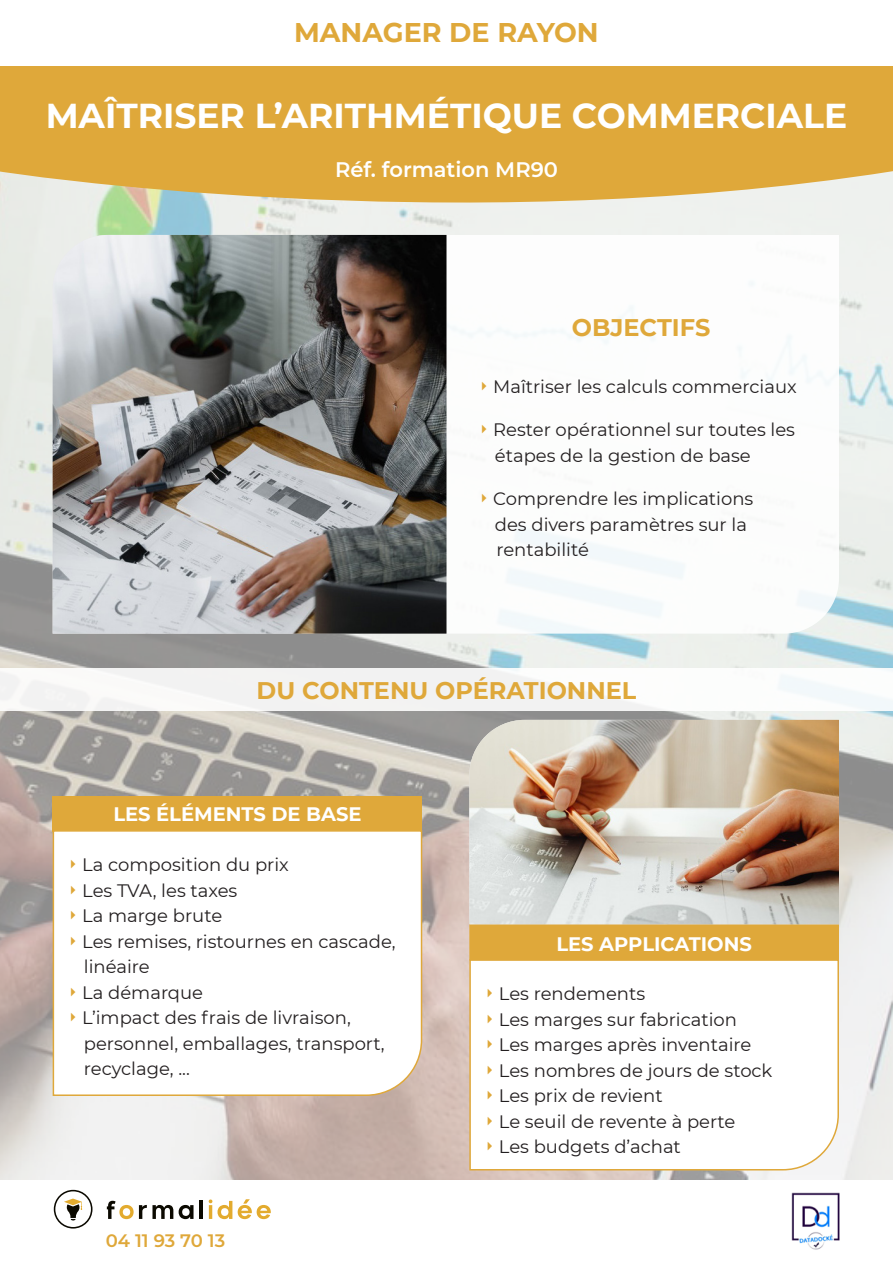
<style>
.page{position:relative;width:893px;height:1263px;background:#fff}
.page>*{position:absolute;margin:0;border:0;box-sizing:border-box;transform-origin:0 0}
.t1{font:700 34.5px "Montserrat";color:#fff}
.t2{font:700 27px "Montserrat";color:#dfa83a}
.t3{font:700 24px "Montserrat";color:#dfa83a}
.t4{font:600 21px "Montserrat";color:#fff}
.t5{font:700 19.5px "Montserrat";color:#fff}
.t6{font:18px/25.5px "Montserrat";color:#231f20}
.t7{font:600 18px "Montserrat";color:#dfa83a}
</style>
<div class="page">
<img style="left:0;top:242px;width:893px;height:937px">
<hr style="left:0;top:603px;width:1px;height:43px;background:#fff">
<svg style="left:0;top:66px;width:893px;height:176px;background:#e0b965"></svg>
<div style="left:0;top:668px;width:893px;height:43px;background:#f3f4f3"></div>
<svg style="left:446px;top:235px;width:393px;height:399px"></svg>
<img style="left:53px;top:235px;width:393px;height:399px">
<div style="left:469px;top:924px;width:370px;height:34px;background:#dfa83a"></div>
<svg style="left:469px;top:958px;width:371px;height:213px"></svg>
<img style="left:469px;top:720px;width:370px;height:204px">
<div style="left:53px;top:796px;width:369px;height:33px;background:#dfa83a"></div>
<svg style="left:52px;top:829px;width:371px;height:268px"></svg>
<img style="left:791px;top:1192px;width:49px;height:58px">
<svg style="left:179px;top:1205px;width:15px;height:14px"></svg>
<hr style="left:199px;top:1201px;width:4px;height:18px;background:#0b0900">
<svg style="left:209px;top:1199px;width:23px;height:20px"></svg>
<svg style="left:238px;top:1199px;width:33px;height:20px"></svg>
<svg style="left:107px;top:1201px;width:66px;height:18px"></svg>
<svg style="left:54px;top:1190px;width:38px;height:38px"></svg>
<svg style="left:482px;top:381px;width:4px;height:9px"></svg>
<svg style="left:482px;top:425px;width:4px;height:9px"></svg>
<svg style="left:482px;top:494px;width:4px;height:9px"></svg>
<svg style="left:488px;top:989px;width:4px;height:9px"></svg>
<svg style="left:488px;top:1014px;width:4px;height:9px"></svg>
<svg style="left:488px;top:1040px;width:4px;height:9px"></svg>
<svg style="left:488px;top:1065px;width:4px;height:9px"></svg>
<svg style="left:488px;top:1091px;width:4px;height:9px"></svg>
<svg style="left:488px;top:1116px;width:4px;height:9px"></svg>
<svg style="left:488px;top:1142px;width:4px;height:9px"></svg>
<svg style="left:71px;top:859px;width:4px;height:9px"></svg>
<svg style="left:71px;top:885px;width:4px;height:9px"></svg>
<svg style="left:71px;top:910px;width:4px;height:9px"></svg>
<svg style="left:71px;top:936px;width:4px;height:9px"></svg>
<svg style="left:71px;top:987px;width:4px;height:9px"></svg>
<svg style="left:71px;top:1012px;width:4px;height:9px"></svg>
<p class="t2" style="left:294px;top:13px;width:306px">MANAGER DE RAYON</p>
<p class="t1" style="left:46px;top:91px;width:803px">MAÎTRISER L’ARITHMÉTIQUE COMMERCIALE</p>
<p class="t4" style="left:335px;top:155px;width:224px">Réf. formation MR90</p>
<p class="t3" style="left:572px;top:310px;width:140px">OBJECTIFS</p>
<p class="t6" style="left:493px;top:373px;width:305px">Maîtriser les calculs commerciaux</p>
<p class="t6" style="left:493px;top:416px;width:303px">Rester opérationnel sur toutes les</p>
<p class="t6" style="left:495px;top:442px;width:257px">étapes de la gestion de base</p>
<p class="t6" style="left:493px;top:485px;width:262px">Comprendre les implications</p>
<p class="t6" style="left:495px;top:511px;width:254px">des divers paramètres sur la rentabilité</p>
<p class="t3" style="left:257px;top:673px;width:381px">DU CONTENU OPÉRATIONNEL</p>
<p class="t5" style="left:113px;top:800px;width:250px">LES ÉLÉMENTS DE BASE</p>
<p class="t6" style="left:82px;top:851px;width:208px">La composition du prix</p>
<p class="t6" style="left:82px;top:877px;width:157px">Les TVA, les taxes</p>
<p class="t6" style="left:82px;top:902px;width:141px">La marge brute</p>
<p class="t6" style="left:82px;top:928px;width:315px">Les remises, ristournes en cascade,</p>
<p class="t6" style="left:84px;top:953px;width:67px">linéaire</p>
<p class="t6" style="left:82px;top:979px;width:122px">La démarque</p>
<p class="t6" style="left:82px;top:1004px;width:270px">L’impact des frais de livraison,</p>
<p class="t6" style="left:84px;top:1030px;width:302px">personnel, emballages, transport, recyclage, ...</p>
<p class="t7" style="left:106px;top:1228px;width:121px">04 11 93 70 13</p>
<p class="t5" style="left:556px;top:929px;width:197px">LES APPLICATIONS</p>
<p class="t6" style="left:499px;top:980px;width:148px">Les rendements</p>
<p class="t6" style="left:499px;top:1006px;width:240px">Les marges sur fabrication</p>
<p class="t6" style="left:499px;top:1031px;width:254px">Les marges après inventaire</p>
<p class="t6" style="left:499px;top:1057px;width:275px">Les nombres de jours de stock</p>
<p class="t6" style="left:499px;top:1082px;width:165px">Les prix de revient</p>
<p class="t6" style="left:499px;top:1108px;width:238px">Le seuil de revente à perte</p>
<p class="t6" style="left:499px;top:1133px;width:184px">Les budgets d’achat</p>
</div>
